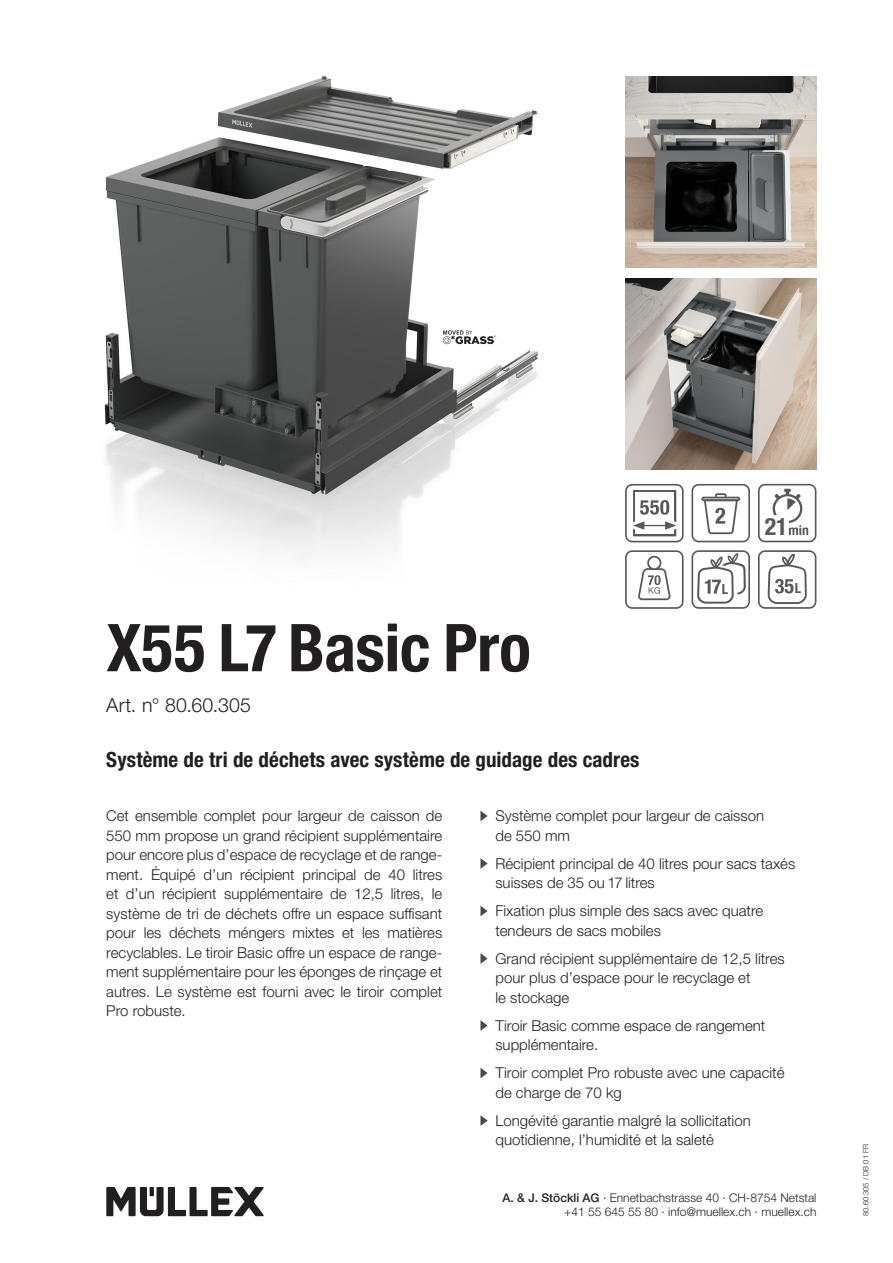
<style>
.page{position:relative;width:893px;height:1263px;background:#fff}
.page>*{position:absolute;margin:0;border:0;box-sizing:border-box;transform-origin:0 0}
.t1{font:700 condensed 66px "Helvetica Neue LT Std";letter-spacing:-.005em;color:#231f20}
.t2{font:700 condensed 24px "Helvetica Neue LT Std";color:#57585a}
.t3{font:700 condensed 21px "Helvetica Neue LT Std";letter-spacing:.005em;color:#231f20}
.t4{font:300 19.5px "Helvetica Neue LT Std";letter-spacing:.01em;color:#231f20}
.t5{font:300 15px/19.5px "Helvetica Neue LT Std";color:#231f20}
.t6{font:700 condensed 13.95px "Helvetica Neue LT Std";color:#57585a}
.t7{font:300 12px/14.4px "Helvetica Neue LT Std";color:#231f20;text-align:right}
.t8{font:300 7.5px "Helvetica Neue LT Std";color:#231f20}
.s1{font-weight:500}
</style>
<div class="page">
<svg style="left:480px;top:811px;width:8px;height:10px"></svg>
<svg style="left:480px;top:858px;width:8px;height:11px"></svg>
<svg style="left:480px;top:906px;width:8px;height:10px"></svg>
<svg style="left:480px;top:953px;width:8px;height:11px"></svg>
<svg style="left:480px;top:1020px;width:8px;height:11px"></svg>
<svg style="left:480px;top:1068px;width:8px;height:10px"></svg>
<svg style="left:480px;top:1115px;width:8px;height:11px"></svg>
<img style="left:625px;top:279px;width:191px;height:191px">
<img style="left:625px;top:77px;width:191px;height:191px">
<img style="left:104px;top:76px;width:434px;height:480px">
<svg style="left:625px;top:484px;width:59px;height:58px"></svg>
<svg style="left:691px;top:484px;width:59px;height:58px"></svg>
<svg style="left:758px;top:484px;width:58px;height:58px"></svg>
<svg style="left:758px;top:550px;width:58px;height:59px"></svg>
<svg style="left:691px;top:550px;width:59px;height:59px"></svg>
<svg style="left:625px;top:550px;width:58px;height:59px"></svg>
<svg style="left:106px;top:1187px;width:158px;height:29px"></svg>
<svg style="left:443px;top:330px;width:53px;height:14px"></svg>
<h2 class="t2" style="left:765px;top:512px;width:24px">21</h2>
<h1 class="t1" style="left:106px;top:608px;width:426px">X55 L7 Basic Pro</h1>
<h3 class="t4" style="left:106px;top:693px;width:146px">Art. n° 80.60.305</h3>
<h3 class="t3" style="left:106px;top:747px;width:535px">Système de tri de déchets avec système de guidage des cadres</h3>
<p class="t6" style="left:722px;top:580px;width:8px">L</p>
<p class="t6" style="left:795px;top:580px;width:8px">L</p>
<p class="t5" style="left:106px;top:806px;width:337px;text-align:justify">Cet ensemble complet pour largeur de caisson de 550 mm propose un grand récipient supplémentaire pour encore plus d’espace de recyclage et de range&shy;ment. Équipé d’un récipient principal de 40 litres et d’un récipient supplémentaire de 12,5 litres, le système de tri de déchets offre un espace suffisant pour les déchets méngers mixtes et les matières recyclables. Le tiroir Basic offre un espace de range&shy;ment supplémentaire pour les éponges de rinçage et autres. Le système est fourni avec le tiroir complet Pro robuste.</p>
<p class="t5" style="left:495px;top:806px;width:270px">Système complet pour largeur de caisson de 550 mm</p>
<p class="t5" style="left:495px;top:853px;width:301px">Récipient principal de 40 litres pour sacs taxés suisses de 35 ou 17 litres</p>
<p class="t5" style="left:495px;top:901px;width:269px">Fixation plus simple des sacs avec quatre tendeurs de sacs mobiles</p>
<p class="t5" style="left:495px;top:948px;width:291px">Grand récipient supplémentaire de 12,5 litres pour plus d’espace pour le recyclage et<br>le stockage</p>
<p class="t5" style="left:495px;top:1015px;width:271px">Tiroir Basic comme espace de rangement supplémentaire.</p>
<p class="t5" style="left:495px;top:1063px;width:291px">Tiroir complet Pro robuste avec une capacité de charge de 70 kg</p>
<p class="t5" style="left:495px;top:1110px;width:257px">Longévité garantie malgré la sollicitation quotidienne, l’humidité et la saleté</p>
<p class="t7" style="left:503px;top:1190px;width:315px"><span class="s1">A. &amp; J. Stöckli AG</span> · Ennetbachstrasse 40 · CH-8754 Netstal +41 55 645 55 80 · info@muellex.ch · muellex.ch</p>
<p class="t8" style="left:861px;top:1216px;width:74px;rotate:-90deg">80.60.305 / DB 01 FR</p>
</div>
